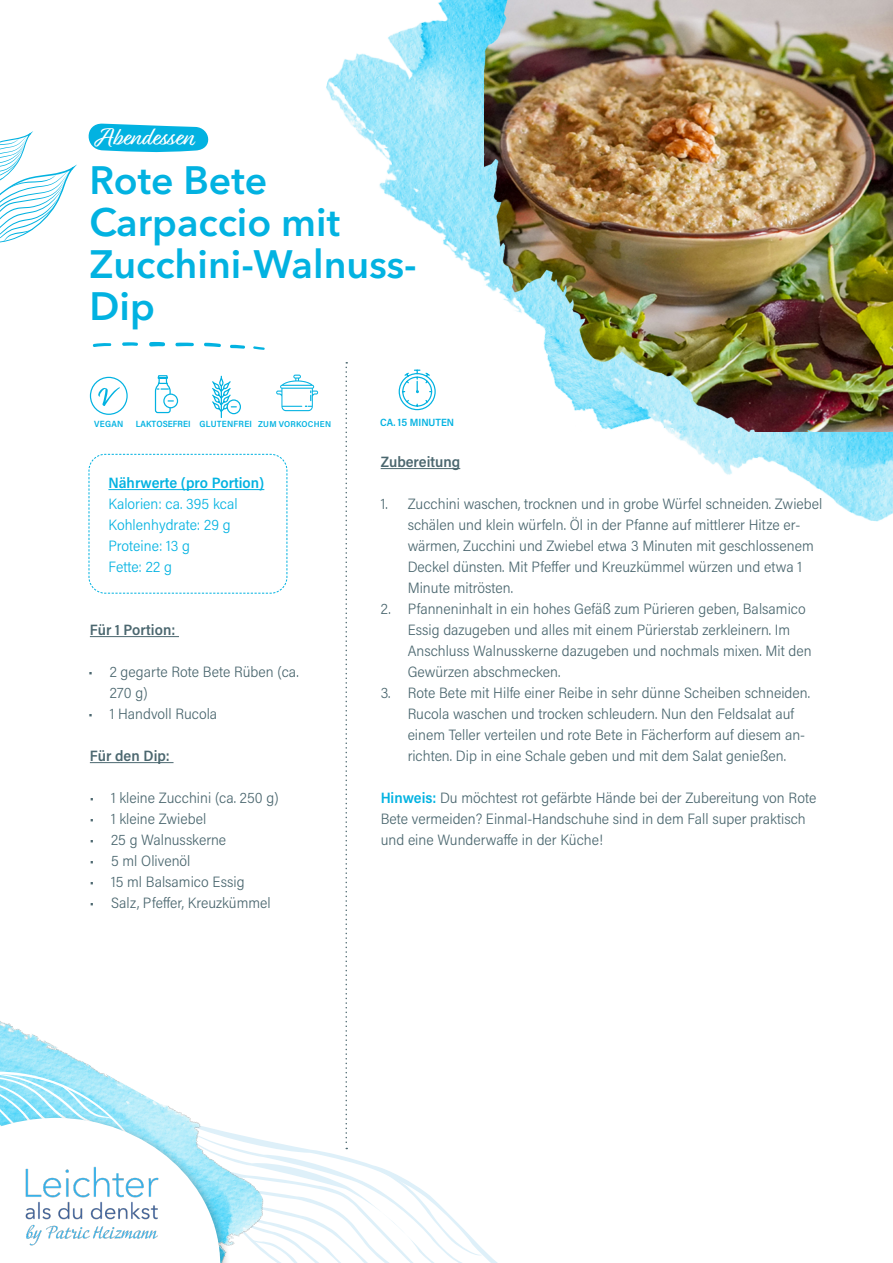
<style>
.page{position:relative;width:893px;height:1263px;background:#fff}
.page>*{position:absolute;margin:0;border:0;box-sizing:border-box;transform-origin:0 0}
.Überschrift_H1{font:600 39.3px/42px "Avenir Next LT Pro";color:#02b2e1}
.t1{font:25.5px "Relation Two";color:#fff}
.Liste_Zubereitung{font:300 15px/21px "Acumin Pro Semi Cond";color:#4b676f}
.t2{font:300 15px "Acumin Pro Semi Cond";color:#02b2e1}
.Überschrift_H2{font:600 15px "Acumin Pro Semi Cond";color:#4b676f}
.t3{font:600 15px "Acumin Pro Semi Cond";color:#02b2e1}
.t4{font:600 10.5px "Acumin Pro Semi Cond";color:#02b2e1}
.t5{font:600 9px "Acumin Pro Semi Cond";letter-spacing:.02em;color:#02b2e1}
.t6{font:600 9px "Acumin Pro Semi Cond";color:#02b2e1}
.t7{font:600 8.55px "Acumin Pro Semi Cond";letter-spacing:.025em;color:#02b2e1}
.s1{font-weight:600;color:#02b2e1}
</style>
<div class="page">
<svg style="left:0;top:131px;width:77px;height:112px"></svg>
<img style="left:326px;top:0;width:567px;height:522px">
<svg style="left:92px;top:342px;width:173px;height:8px"></svg>
<img style="left:485px;top:0;width:408px;height:431px">
<svg style="left:88px;top:123px;width:121px;height:30px"></svg>
<svg style="left:0;top:362px;width:493px;height:901px"></svg>
<hr style="left:90px;top:762px;width:84px;height:1px;background:#4b676f">
<p class="t1" style="left:97px;top:120px;width:98px">Abendessen</p>
<p class="Überschrift_H1" style="left:90px;top:159px;width:329px">Rote Bete<br>Carpaccio mit<br>Zucchini-Walnuss-<br>Dip</p>
<p class="t5" style="left:94px;top:418px;width:31px">VEGAN</p>
<p class="t6" style="left:136px;top:418px;width:56px">LAKTOSEFREI</p>
<p class="t5" style="left:199px;top:418px;width:54px">GLUTENFREI</p>
<p class="t7" style="left:258px;top:418px;width:74px">ZUM VORKOCHEN</p>
<p class="t3" style="left:108px;top:472px;width:157px">Nährwerte (pro Portion)</p>
<p class="t2" style="left:108px;top:493px;width:131px">Kalorien: ca. 395 kcal</p>
<p class="t2" style="left:108px;top:514px;width:124px">Kohlenhydrate: 29 g</p>
<p class="t2" style="left:108px;top:535px;width:83px">Proteine: 13 g</p>
<p class="t2" style="left:108px;top:556px;width:65px">Fette: 22 g</p>
<p class="Überschrift_H2" style="left:90px;top:619px;width:87px">Für 1 Portion:</p>
<p class="Liste_Zubereitung" style="left:110px;top:661px;width:190px;text-indent:-21px">• 2 gegarte Rote Bete Rüben (ca.<br>270 g)</p>
<p class="Liste_Zubereitung" style="left:89px;top:703px;width:130px">• 1 Handvoll Rucola</p>
<p class="Überschrift_H2" style="left:90px;top:745px;width:81px">Für den Dip:</p>
<p class="Liste_Zubereitung" style="left:90px;top:787px;width:190px">• 1 kleine Zucchini (ca. 250 g)</p>
<p class="Liste_Zubereitung" style="left:90px;top:808px;width:118px">• 1 kleine Zwiebel</p>
<p class="Liste_Zubereitung" style="left:90px;top:829px;width:138px">• 25 g Walnusskerne</p>
<p class="Liste_Zubereitung" style="left:90px;top:850px;width:102px">• 5 ml Olivenöl</p>
<p class="Liste_Zubereitung" style="left:90px;top:871px;width:156px">• 15 ml Balsamico Essig</p>
<p class="Liste_Zubereitung" style="left:90px;top:892px;width:182px">• Salz, Pfeffer, Kreuzkümmel</p>
<p class="t4" style="left:380px;top:415px;width:75px">CA. 15 MINUTEN</p>
<p class="Überschrift_H2" style="left:381px;top:451px;width:81px">Zubereitung</p>
<p class="Liste_Zubereitung" style="left:408px;top:493px;width:416px;text-indent:-27px">1. Zucchini waschen, trocknen und in grobe Würfel schneiden. Zwiebel schälen und klein würfeln. Öl in der Pfanne auf mittlerer Hitze er&shy;wärmen, Zucchini und Zwiebel etwa 3 Minuten mit geschlossenem Deckel dünsten. Mit Pfeffer und Kreuzkümmel würzen und etwa 1<br>Minute mitrösten.</p>
<p class="Liste_Zubereitung" style="left:408px;top:598px;width:405px;text-indent:-27px">2. Pfanneninhalt in ein hohes Gefäß zum Pürieren geben, Balsamico Essig dazugeben und alles mit einem Pürierstab zerkleinern. Im Anschluss Walnusskerne dazugeben und nochmals mixen. Mit den Gewürzen abschmecken.</p>
<p class="Liste_Zubereitung" style="left:408px;top:682px;width:404px;text-indent:-27px">3. Rote Bete mit Hilfe einer Reibe in sehr dünne Scheiben schneiden.<br>Rucola waschen und trocken schleudern. Nun den Feldsalat auf einem Teller verteilen und rote Bete in Fächerform auf diesem an&shy;richten. Dip in eine Schale geben und mit dem Salat genießen.</p>
<p class="Liste_Zubereitung" style="left:381px;top:787px;width:437px"><span class="s1">Hinweis:</span> Du möchtest rot gefärbte Hände bei der Zubereitung von Rote<br>Bete vermeiden? Einmal-Handschuhe sind in dem Fall super praktisch und eine Wunderwaffe in der Küche!</p>
</div>
